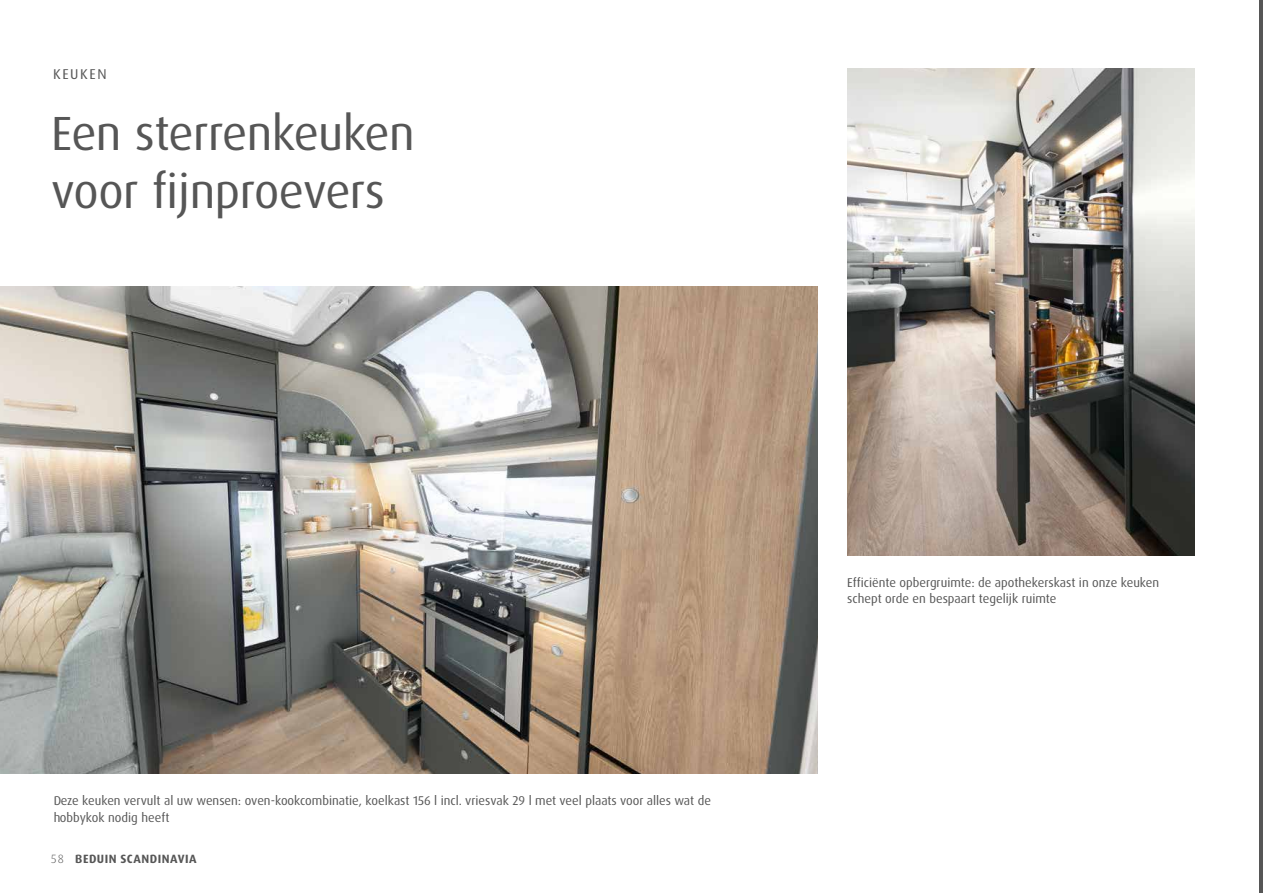
<style>
.page{position:relative;width:1263px;height:893px;background:#fff}
.page>*{position:absolute;margin:0;border:0;box-sizing:border-box;transform-origin:0 0}
.t1{font:48px/58.5px "Dax OT";letter-spacing:-.015em;color:#565656}
.t2{font:14.25px "Dax Pro";letter-spacing:.115em;color:#565656}
.t3{font:12.75px/16.5px "Dax OT";color:#565656}
.t4{font:700 12px "Dax Pro";letter-spacing:.04em;color:#565656}
.s1{font-family:"Dax OT";font-weight:300}
</style>
<div class="page">
<img style="left:0;top:286px;width:817px;height:488px">
<hr style="left:1260px;top:0;width:3px;height:893px;background:#565656">
<img style="left:847px;top:68px;width:348px;height:488px">
<p class="t2" style="left:53px;top:65px;width:55px">KEUKEN</p>
<h1 class="t1" style="left:51px;top:105px;width:365px">Een sterrenkeuken voor fijnproevers</h1>
<p class="t3" style="left:53px;top:793px;width:659px">Deze keuken vervult al uw wensen: oven-kookcombinatie, koelkast 156 l incl. vriesvak 29 l met veel plaats voor alles wat de hobbykok nodig heeft</p>
<p class="t4" style="left:51px;top:851px;width:147px"><span class="s1">58</span> BEDUIN SCANDINAVIA</p>
<p class="t3" style="left:847px;top:574px;width:313px">Efficiënte opbergruimte: de apothekerskast in onze keuken schept orde en bespaart tegelijk ruimte</p>
</div>
